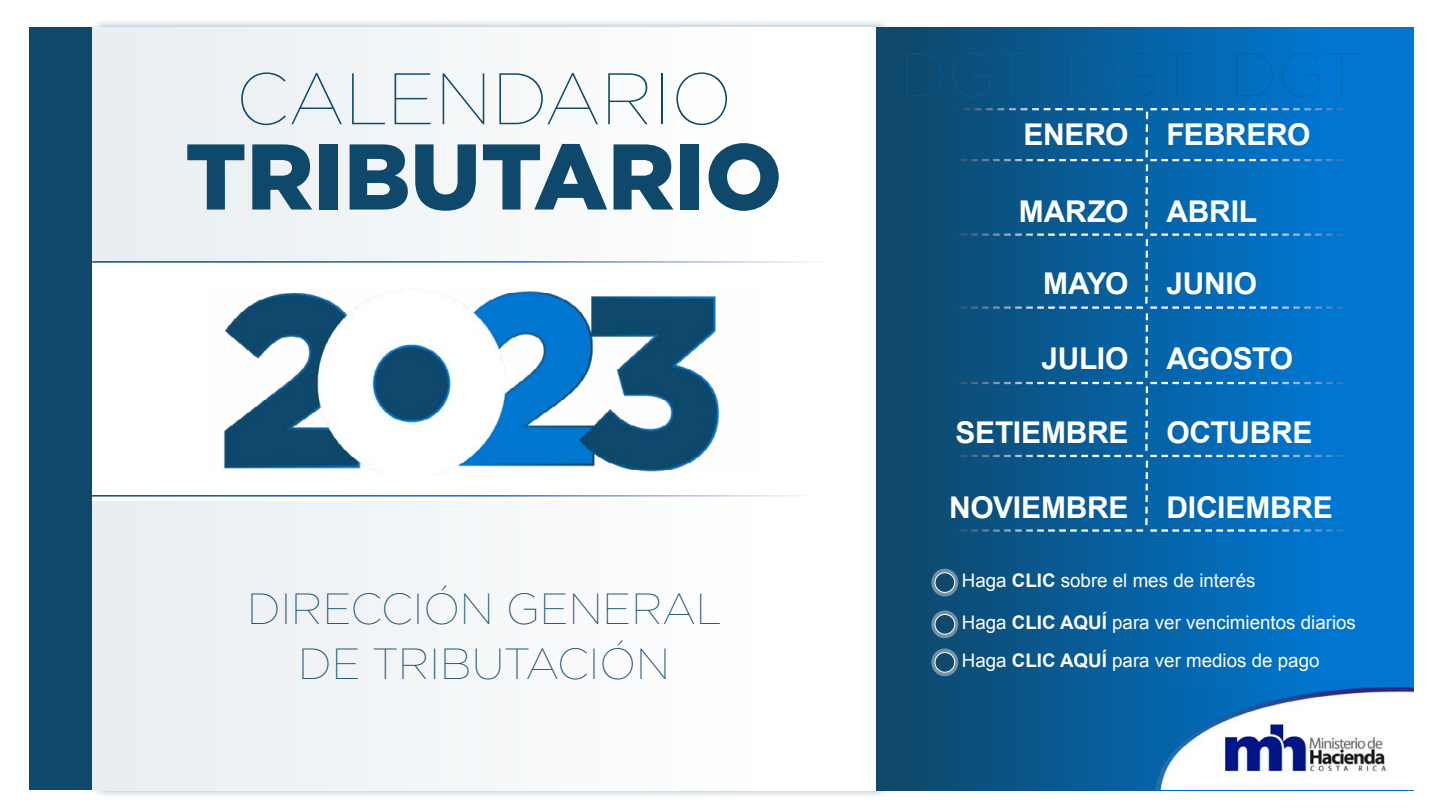
<style>
.page{position:relative;width:1440px;height:810px;background:#fff}
.page>*{position:absolute;margin:0;border:0;box-sizing:border-box;transform-origin:0 0}
.t1{font:900 93px "Gotham";color:#0e486b}
.t2{font:100 72.75px "Gotham";color:#0e486b}
.t3{font:100 43.5px/54.4px "Gotham";color:#0e486b;text-align:center}
.t4{font:700 30px "Arial";letter-spacing:-.01em;color:#fff}
.t5{font:18.75px/38px "Arial";color:#fff}
.s1{font-weight:700}
</style>
<div class="page">
<div style="left:853px;top:28px;width:561px;height:762px;background:linear-gradient(to right,#0f4463,#007ddf)"></div>
<div style="left:29px;top:27px;width:847px;height:763px;background:#0e486b"></div>
<img style="left:1156px;top:688px;width:258px;height:101px">
<div style="left:90px;top:19px;width:802px;height:780px;background:#0e486b;opacity:.44"></div>
<div style="left:92px;top:28px;width:784px;height:762px;background:#f5f7f9"></div>
<div style="left:92px;top:261px;width:784px;height:240px;background:#fff"></div>
<hr style="left:79px;top:495px;width:767px;height:2px;background:#fff">
<svg style="left:949px;top:108px;width:395px;height:424px;background:#0b65a6"></svg>
<img style="left:223px;top:289px;width:497px;height:184px">
<svg style="left:931px;top:569px;width:27px;height:27px"></svg>
<div style="left:935px;top:573px;width:20px;height:19px;background:#0e486b;border-radius:50%"></div>
<div style="left:935px;top:573px;width:20px;height:20px;border:1px solid #fff;border-radius:50%"></div>
<svg style="left:931px;top:649px;width:27px;height:27px"></svg>
<div style="left:935px;top:653px;width:20px;height:19px;background:#0e486b;border-radius:50%"></div>
<div style="left:935px;top:652px;width:20px;height:20px;border:1px solid #fff;border-radius:50%"></div>
<svg style="left:931px;top:610px;width:27px;height:28px"></svg>
<div style="left:935px;top:614px;width:20px;height:20px;background:#0e486b;border-radius:50%"></div>
<div style="left:935px;top:614px;width:20px;height:20px;border:1px solid #fff;border-radius:50%"></div>
<h2 class="t2" style="left:236px;top:60px;width:498px">CALENDARIO</h2>
<h1 class="t1" style="left:185px;top:123px;width:599px">TRIBUTARIO</h1>
<h3 class="t3" style="left:247px;top:581px;width:476px">DIRECCIÓN GENERAL<br>DE TRIBUTACIÓN</h3>
<h3 class="t4" style="left:1024px;top:114px;width:107px">ENERO</h3>
<h3 class="t4" style="left:1166px;top:114px;width:145px">FEBRERO</h3>
<h3 class="t4" style="left:1019px;top:191px;width:111px">MARZO</h3>
<h3 class="t4" style="left:1166px;top:191px;width:92px">ABRIL</h3>
<h3 class="t4" style="left:1043px;top:264px;width:87px">MAYO</h3>
<h3 class="t4" style="left:1166px;top:264px;width:92px">JUNIO</h3>
<h3 class="t4" style="left:1042px;top:339px;width:88px">JULIO</h3>
<h3 class="t4" style="left:1166px;top:339px;width:128px">AGOSTO</h3>
<h3 class="t4" style="left:956px;top:413px;width:174px">SETIEMBRE</h3>
<h3 class="t4" style="left:1166px;top:413px;width:148px">OCTUBRE</h3>
<h3 class="t4" style="left:949px;top:487px;width:181px">NOVIEMBRE</h3>
<h3 class="t4" style="left:1166px;top:487px;width:168px">DICIEMBRE</h3>
<p class="t5" style="left:962px;top:562px;width:295px">Haga <span class="s1">CLIC</span> sobre el mes de interés</p>
<p class="t5" style="left:962px;top:603px;width:396px">Haga <span class="s1">CLIC AQUÍ</span> para ver vencimientos diarios<br>Haga <span class="s1">CLIC AQUÍ</span> para ver medios de pago</p>
</div>
